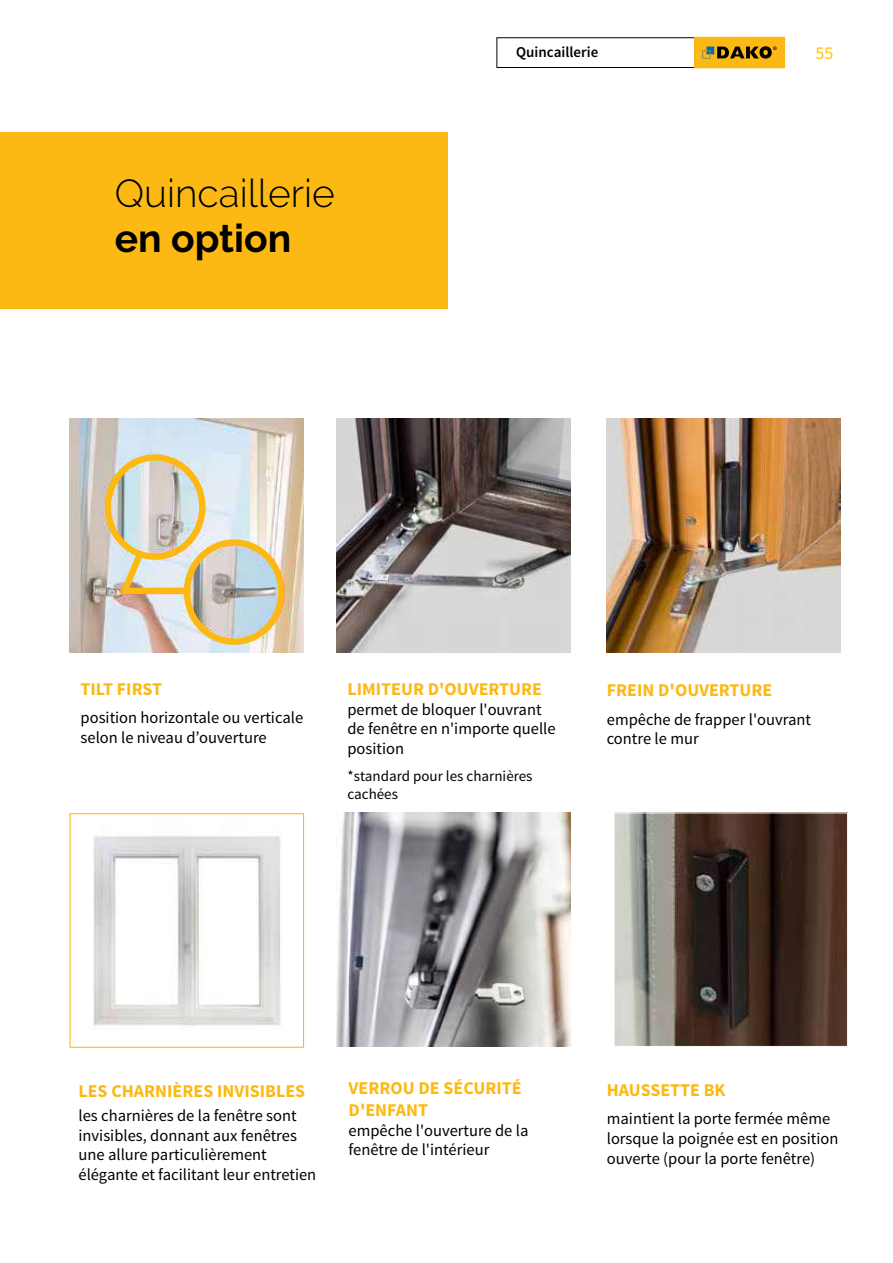
<style>
.page{position:relative;width:893px;height:1263px;background:#fff}
.page>*{position:absolute;margin:0;border:0;box-sizing:border-box;transform-origin:0 0}
.t1{font:300 39px "Raleway";color:#000}
.t2{font:700 39px "Raleway";color:#000}
.t3{font:700 18px/21.6px "Source Sans Pro";color:#fdb913}
.t4{font:18px "Source Sans Pro";color:#ffc216}
.t5{font:16.5px/19.8px "Source Sans Pro";color:#000}
.t6{font:15px/18px "Source Sans Pro";color:#000}
.t7{font:600 15px "Source Sans Pro";color:#000}
</style>
<div class="page">
<div style="left:0;top:132px;width:448px;height:176px;background:#fdb913"></div>
<img style="left:337px;top:419px;width:234px;height:234px">
<img style="left:607px;top:419px;width:234px;height:234px">
<img style="left:70px;top:419px;width:234px;height:234px">
<img style="left:337px;top:813px;width:234px;height:233px">
<img style="left:616px;top:815px;width:230px;height:229px">
<div style="left:614px;top:813px;width:234px;height:233px;border:1px solid #fff"></div>
<img style="left:93px;top:836px;width:188px;height:190px">
<div style="left:69px;top:813px;width:235px;height:235px;border:1px solid #fdb913"></div>
<div style="left:105px;top:454px;width:101px;height:106px;border:6px solid #fdb913;border-radius:50%"></div>
<div style="left:184px;top:539px;width:101px;height:106px;border:6px solid #fdb913;border-radius:50%"></div>
<svg style="left:116px;top:546px;width:32px;height:53px;background:#ddcea8"></svg>
<div style="left:122px;top:587px;width:69px;height:7px;background:#fdb913"></div>
<div style="left:497px;top:38px;width:198px;height:30px;border:1px solid #000"></div>
<div style="left:695px;top:39px;width:89px;height:27px;background:#fdb913"></div>
<svg style="left:703px;top:46px;width:74px;height:13px"></svg>
<div style="left:694px;top:37px;width:91px;height:31px;border:2px solid #fdb913"></div>
<h1 class="t1" style="left:115px;top:170px;width:222px">Quincaillerie</h1>
<h1 class="t2" style="left:115px;top:216px;width:178px">en option</h1>
<p class="t7" style="left:516px;top:43px;width:84px">Quincaillerie</p>
<p class="t4" style="left:816px;top:42px;width:19px">55</p>
<p class="t3" style="left:81px;top:679px;width:83px">TILT FIRST</p>
<p class="t5" style="left:81px;top:708px;width:224px">position horizontale ou verticale selon le niveau d’ouverture</p>
<p class="t3" style="left:347px;top:679px;width:196px">LIMITEUR D'OUVERTURE</p>
<p class="t5" style="left:347px;top:699px;width:210px">permet de bloquer l'ouvrant de fenêtre en n'importe quelle position</p>
<p class="t6" style="left:347px;top:767px;width:187px">*standard pour les charnières cachées</p>
<p class="t3" style="left:607px;top:680px;width:167px">FREIN D'OUVERTURE</p>
<p class="t5" style="left:607px;top:709px;width:206px">empêche de frapper l'ouvrant contre le mur</p>
<p class="t3" style="left:79px;top:1080px;width:228px">LES CHARNIÈRES INVISIBLES</p>
<p class="t5" style="left:79px;top:1106px;width:239px">les charnières de la fenêtre sont invisibles, donnant aux fenêtres une allure particulièrement élégante et facilitant leur entretien</p>
<p class="t3" style="left:349px;top:1078px;width:175px">VERROU DE SÉCURITÉ<br>D'ENFANT</p>
<p class="t5" style="left:349px;top:1120px;width:181px">empêche l'ouverture de la fenêtre de l'intérieur</p>
<p class="t3" style="left:607px;top:1080px;width:120px">HAUSSETTE BK</p>
<p class="t5" style="left:607px;top:1109px;width:233px">maintient la porte fermée même lorsque la poignée est en position ouverte (pour la porte fenêtre)</p>
</div>
